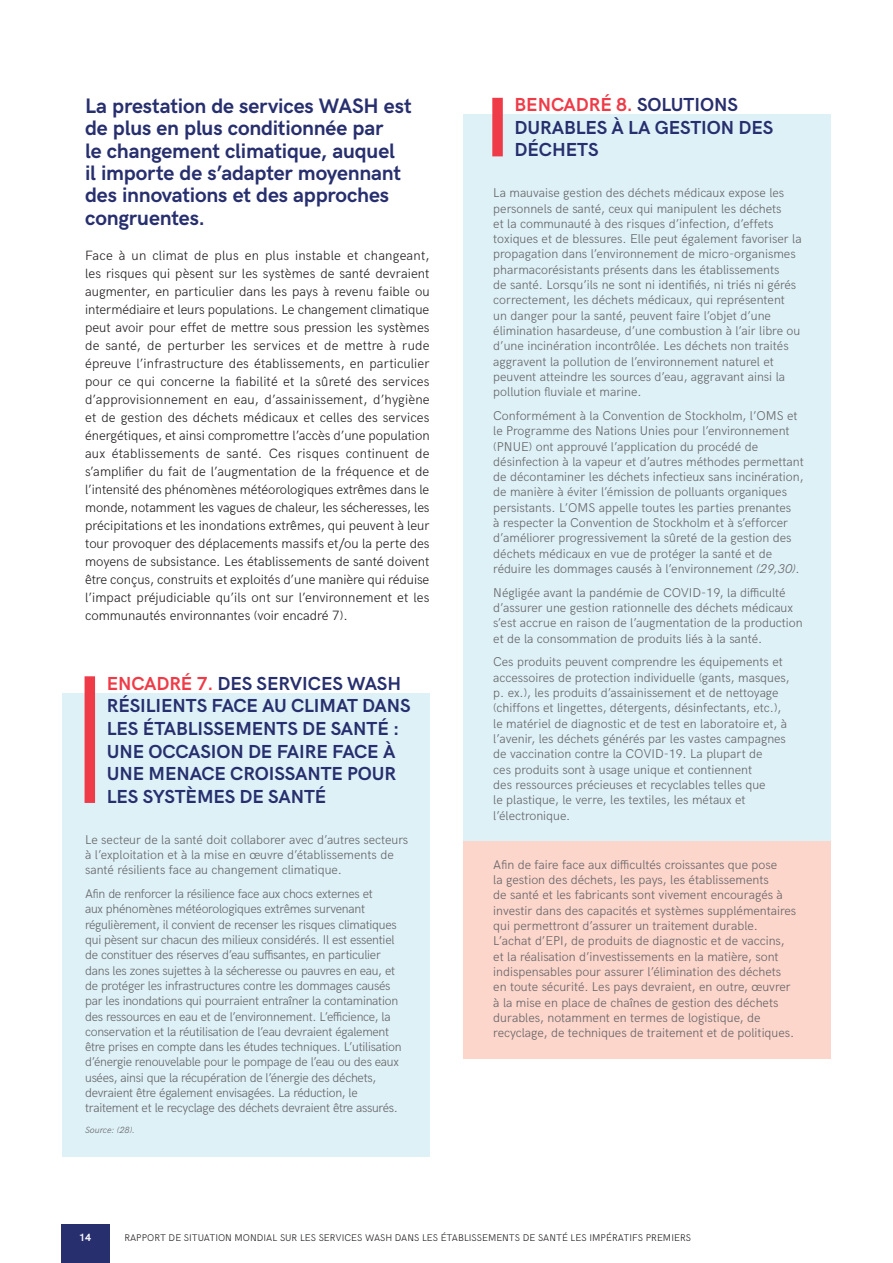
<style>
.page{position:relative;width:893px;height:1263px;background:#fff}
.page>*{position:absolute;margin:0;border:0;box-sizing:border-box;transform-origin:0 0}
.t1{font:700 21px/22.5px "HK Grotesk";letter-spacing:-.01em;color:#272f6e}
.t2{font:700 18.9px/22.6px "HK Grotesk";letter-spacing:-.005em;color:#272f6e}
.t3{font:300 13.5px/18px "HK Grotesk";color:#231f20;text-align:justify}
.t4{font:300 12.75px/15.3px "HK Grotesk";color:#636466}
.t5{font:300 12.75px/15.3px "HK Grotesk";letter-spacing:-.02em;color:#636466}
.t6{font:700 10.5px "HK Grotesk";color:#fff}
.t7{font:300 9.75px "HK Grotesk";color:#231f20}
.t8{font:italic 300 9px "HK Grotesk";letter-spacing:-.005em;color:#636466}
.s1{color:#ef3b48}
.s2{font-style:italic}
</style>
<div class="page">
<div style="left:464px;top:841px;width:367px;height:218px;background:#fcd5cb"></div>
<div style="left:62px;top:693px;width:367px;height:464px;background:#def1f7"></div>
<div style="left:464px;top:115px;width:367px;height:726px;background:#def1f7"></div>
<div style="left:85px;top:676px;width:10px;height:127px;background:#ef3b48"></div>
<div style="left:492px;top:98px;width:11px;height:58px;background:#ef3b48"></div>
<div style="left:61px;top:1225px;width:48px;height:38px;background:#272f6e"></div>
<h1 class="t1" style="left:85px;top:92px;width:328px">La prestation de services WASH est de plus en plus conditionnée par<br>le changement climatique, auquel<br>il importe de s’adapter moyennant des innovations et des approches congruentes.</h1>
<p class="t3" style="left:85px;top:245px;width:346px">Face à un climat de plus en plus instable et changeant, les risques qui pèsent sur les systèmes de santé devraient augmenter, en particulier dans les pays à revenu faible ou intermédiaire et leurs populations. Le changement climatique peut avoir pour effet de mettre sous pression les systèmes de santé, de perturber les services et de mettre à rude épreuve l’infrastructure des établissements, en particulier pour ce qui concerne la fiabilité et la sûreté des services d’approvisionnement en eau, d’assainissement, d’hygiène et de gestion des déchets médicaux et celles des services énergétiques, et ainsi compromettre l’accès d’une population aux établissements de santé. Ces risques continuent de s’amplifier du fait de l’augmentation de la fréquence et de l’intensité des phénomènes météorologiques extrêmes dans le monde, notamment les vagues de chaleur, les sécheresses, les précipitations et les inondations extrêmes, qui peuvent à leur tour provoquer des déplacements massifs et/ou la perte des moyens de subsistance. Les établissements de santé doivent être conçus, construits et exploités d’une manière qui réduise l’impact préjudiciable qu’ils ont sur l’environnement et les communautés environnantes (voir encadré 7).</p>
<h2 class="t2" style="left:107px;top:670px;width:305px"><span class="s1">ENCADRÉ 7.</span> DES SERVICES WASH<br>RÉSILIENTS FACE AU CLIMAT DANS<br>LES ÉTABLISSEMENTS DE SANTÉ :<br>UNE OCCASION DE FAIRE FACE À<br>UNE MENACE CROISSANTE POUR<br>LES SYSTÈMES DE SANTÉ</h2>
<p class="t4" style="left:85px;top:831px;width:325px">Le secteur de la santé doit collaborer avec d’autres secteurs à l’exploitation et à la mise en œuvre d’établissements de santé résilients face au changement climatique.</p>
<p class="t5" style="left:85px;top:885px;width:318px">Afin de renforcer la résilience face aux chocs externes et<br>aux phénomènes météorologiques extrêmes survenant régulièrement, il convient de recenser les risques climatiques qui pèsent sur chacun des milieux considérés. Il est essentiel de constituer des réserves d’eau suffisantes, en particulier dans les zones sujettes à la sécheresse ou pauvres en eau, et de protéger les infrastructures contre les dommages causés par les inondations qui pourraient entraîner la contamination des ressources en eau et de l’environnement. L’efficience, la conservation et la réutilisation de l’eau devraient également être prises en compte dans les études techniques. L’utilisation d’énergie renouvelable pour le pompage de l’eau ou des eaux usées, ainsi que la récupération de l’énergie des déchets, devraient être également envisagées. La réduction, le traitement et le recyclage des déchets devraient être assurés.</p>
<p class="t8" style="left:85px;top:1123px;width:52px">Source: (28).</p>
<h2 class="t2" style="left:515px;top:92px;width:260px"><span class="s1">BENCADRÉ 8.</span> SOLUTIONS<br>DURABLES À LA GESTION DES<br>DÉCHETS</h2>
<p class="t4" style="left:493px;top:184px;width:310px">La mauvaise gestion des déchets médicaux expose les personnels de santé, ceux qui manipulent les déchets<br>et la communauté à des risques d’infection, d’effets toxiques et de blessures. Elle peut également favoriser la propagation dans l’environnement de micro-organismes pharmacorésistants présents dans les établissements<br>de santé. Lorsqu’ils ne sont ni identifiés, ni triés ni gérés correctement, les déchets médicaux, qui représentent un danger pour la santé, peuvent faire l’objet d’une élimination hasardeuse, d’une combustion à l’air libre ou d’une incinération incontrôlée. Les déchets non traités aggravent la pollution de l’environnement naturel et peuvent atteindre les sources d’eau, aggravant ainsi la pollution fluviale et marine.</p>
<p class="t4" style="left:493px;top:407px;width:312px">Conformément à la Convention de Stockholm, l’OMS et le Programme des Nations Unies pour l’environnement (PNUE) ont approuvé l’application du procédé de désinfection à la vapeur et d’autres méthodes permettant de décontaminer les déchets infectieux sans incinération, de manière à éviter l’émission de polluants organiques persistants. L’OMS appelle toutes les parties prenantes<br>à respecter la Convention de Stockholm et à s’efforcer d’améliorer progressivement la sûreté de la gestion des déchets médicaux en vue de protéger la santé et de réduire les dommages causés à l’environnement <span class="s2">(29,30)</span>.</p>
<p class="t4" style="left:493px;top:584px;width:311px">Négligée avant la pandémie de COVID-19, la difficulté d’assurer une gestion rationnelle des déchets médicaux s’est accrue en raison de l’augmentation de la production et de la consommation de produits liés à la santé.</p>
<p class="t4" style="left:493px;top:653px;width:298px">Ces produits peuvent comprendre les équipements et accessoires de protection individuelle (gants, masques, p. ex.), les produits d’assainissement et de nettoyage (chiffons et lingettes, détergents, désinfectants, etc.), le matériel de diagnostic et de test en laboratoire et, à l’avenir, les déchets générés par les vastes campagnes de vaccination contre la COVID-19. La plupart de<br>ces produits sont à usage unique et contiennent<br>des ressources précieuses et recyclables telles que<br>le plastique, le verre, les textiles, les métaux et l’électronique.</p>
<p class="t4" style="left:493px;top:856px;width:304px">Afin de faire face aux difficultés croissantes que pose<br>la gestion des déchets, les pays, les établissements<br>de santé et les fabricants sont vivement encouragés à investir dans des capacités et systèmes supplémentaires qui permettront d’assurer un traitement durable.<br>L’achat d’EPI, de produits de diagnostic et de vaccins, et la réalisation d’investissements en la matière, sont indispensables pour assurer l’élimination des déchets en toute sécurité. Les pays devraient, en outre, œuvrer à la mise en place de chaînes de gestion des déchets durables, notamment en termes de logistique, de recyclage, de techniques de traitement et de politiques.</p>
<p class="t6" style="left:79px;top:1230px;width:14px">14</p>
<p class="t7" style="left:124px;top:1230px;width:568px">RAPPORT DE SITUATION MONDIAL SUR LES SERVICES WASH DANS LES ÉTABLISSEMENTS DE SANTÉ LES IMPÉRATIFS PREMIERS</p>
</div>
